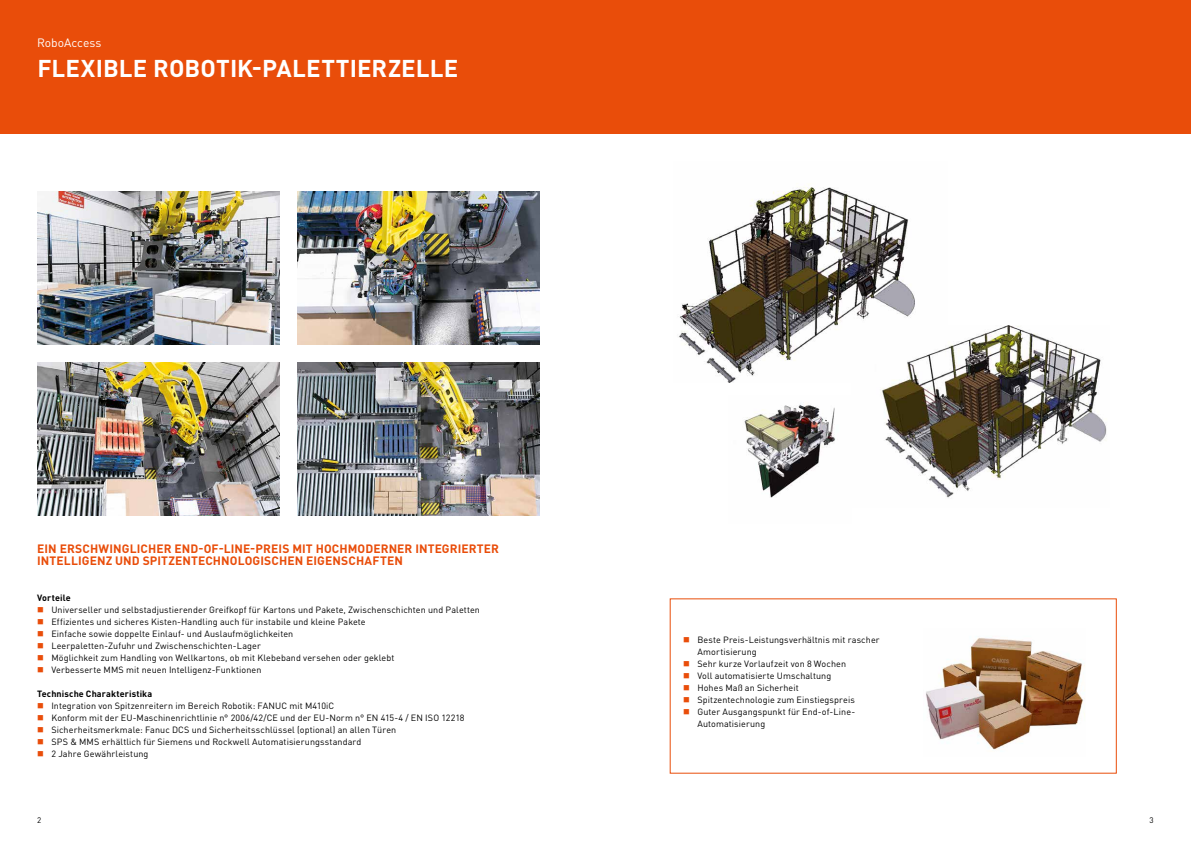
<style>
.page{position:relative;width:1191px;height:842px;background:#fff}
.page>*{position:absolute;margin:0;border:0;box-sizing:border-box;transform-origin:0 0}
.t1{font:700 24px "DINOT";letter-spacing:.005em;color:#fff}
.t2{font:700 12px/12px "DINOT";letter-spacing:.01em;color:#e94d0a}
.t3{font:12px "DINOT";color:#fff}
.t4{font:9px/12px "DINOT";letter-spacing:.01em;color:#000}
.t5{font:700 9px "DINOT";letter-spacing:.015em;color:#000}
.t6{font:8px "DINOT";color:#000}
.s1{color:#e94d0a}
</style>
<div class="page">
<img style="left:679px;top:184px;width:236px;height:199px">
<img style="left:37px;top:191px;width:242px;height:153px">
<img style="left:298px;top:191px;width:241px;height:153px">
<img style="left:37px;top:363px;width:242px;height:153px">
<img style="left:298px;top:363px;width:241px;height:153px">
<img style="left:744px;top:403px;width:91px;height:95px">
<img style="left:851px;top:326px;width:256px;height:172px">
<div style="left:0;top:0;width:1191px;height:134px;background:#e94d0a"></div>
<img style="left:926px;top:638px;width:159px;height:112px">
<h2 class="t3" style="left:37px;top:36px;width:66px">RoboAccess</h2>
<h1 class="t1" style="left:37px;top:52px;width:422px">FLEXIBLE ROBOTIK-PALETTIERZELLE</h1>
<h2 class="t2" style="left:37px;top:542px;width:463px">EIN ERSCHWINGLICHER END-OF-LINE-PREIS MIT HOCHMODERNER INTEGRIERTER<br>INTELLIGENZ UND SPITZENTECHNOLOGISCHEN EIGENSCHAFTEN</h2>
<p class="t5" style="left:37px;top:592px;width:35px">Vorteile</p>
<p class="t4" style="left:37px;top:603px;width:444px"><span class="s1">■</span> Universeller und selbstadjustierender Greifkopf für Kartons und Pakete, Zwischenschichten und Paletten</p>
<p class="t4" style="left:37px;top:615px;width:330px"><span class="s1">■</span> Effizientes und sicheres Kisten-Handling auch für instabile und kleine Pakete</p>
<p class="t4" style="left:37px;top:627px;width:257px"><span class="s1">■</span> Einfache sowie doppelte Einlauf- und Auslaufmöglichkeiten</p>
<p class="t4" style="left:37px;top:639px;width:225px"><span class="s1">■</span> Leerpaletten-Zufuhr und Zwischenschichten-Lager</p>
<p class="t4" style="left:37px;top:651px;width:358px"><span class="s1">■</span> Möglichkeit zum Handling von Wellkartons, ob mit Klebeband versehen oder geklebt</p>
<p class="t4" style="left:37px;top:663px;width:226px"><span class="s1">■</span> Verbesserte MMS mit neuen Intelligenz-Funktionen</p>
<p class="t5" style="left:37px;top:688px;width:117px">Technische Charakteristika</p>
<p class="t4" style="left:37px;top:699px;width:299px"><span class="s1">■</span> Integration von Spitzenreitern im Bereich Robotik: FANUC mit M410iC</p>
<p class="t4" style="left:37px;top:711px;width:429px"><span class="s1">■</span> Konform mit der EU-Maschinenrichtlinie n° 2006/42/CE und der EU-Norm n° EN 415-4 / EN ISO 12218</p>
<p class="t4" style="left:37px;top:723px;width:360px"><span class="s1">■</span> Sicherheitsmerkmale: Fanuc DCS und Sicherheitsschlüssel (optional) an allen Türen</p>
<p class="t4" style="left:37px;top:735px;width:326px"><span class="s1">■</span> SPS &amp; MMS erhältlich für Siemens und Rockwell Automatisierungsstandard</p>
<p class="t4" style="left:37px;top:747px;width:113px"><span class="s1">■</span> 2 Jahre Gewährleistung</p>
<p class="t4" style="left:697px;top:633px;width:184px;text-indent:-14px"><span class="s1">■</span> Beste Preis-Leistungsverhältnis mit rascher<br>Amortisierung</p>
<p class="t4" style="left:683px;top:657px;width:164px"><span class="s1">■</span> Sehr kurze Vorlaufzeit von 8 Wochen</p>
<p class="t4" style="left:683px;top:669px;width:150px"><span class="s1">■</span> Voll automatisierte Umschaltung</p>
<p class="t4" style="left:683px;top:681px;width:117px"><span class="s1">■</span> Hohes Maß an Sicherheit</p>
<p class="t4" style="left:683px;top:693px;width:173px"><span class="s1">■</span> Spitzentechnologie zum Einstiegspreis</p>
<p class="t4" style="left:697px;top:705px;width:159px;text-indent:-14px"><span class="s1">■</span> Guter Ausgangspunkt für End-of-Line-<br>Automatisierung</p>
<p class="t6" style="left:37px;top:815px;width:6px">2</p>
<p class="t6" style="left:1149px;top:815px;width:6px">3</p>
</div>
